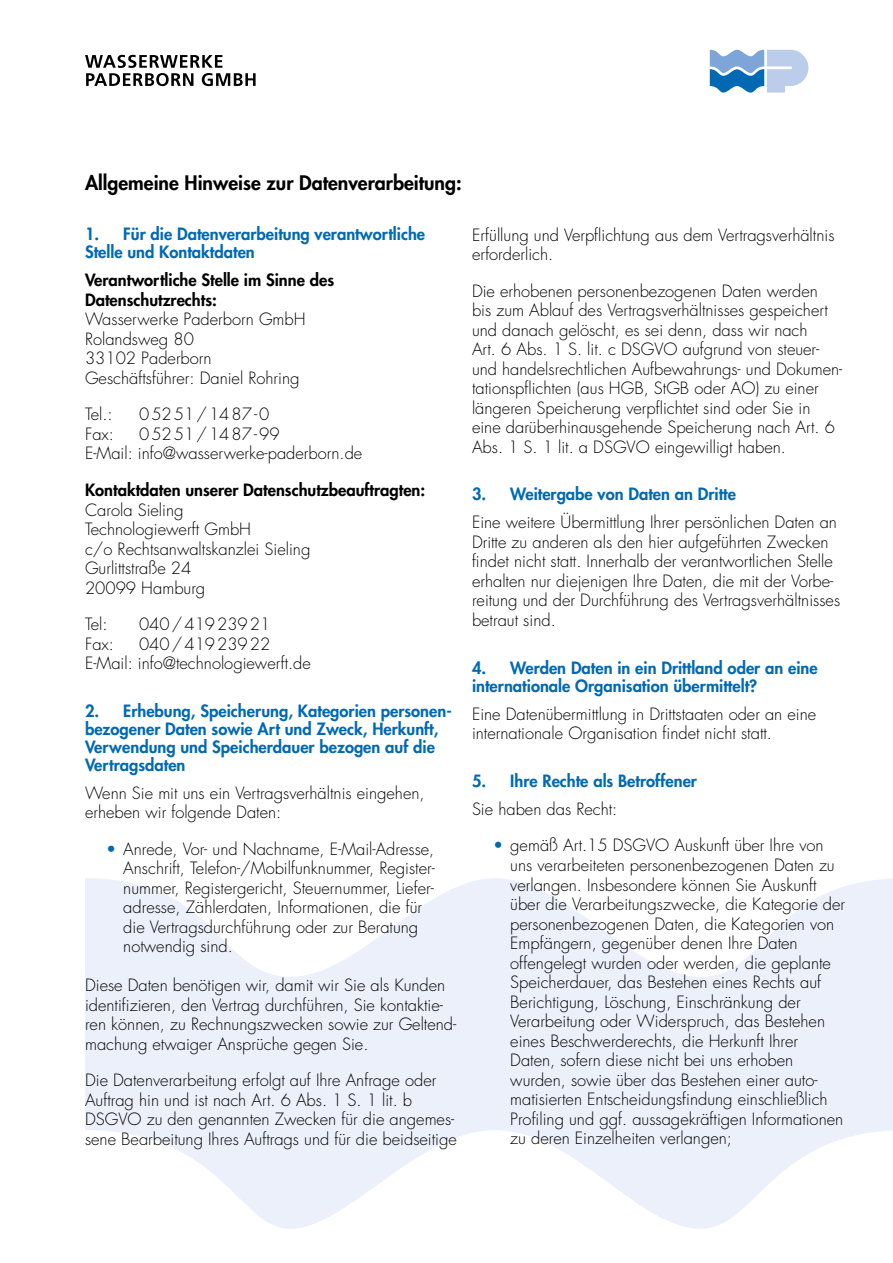
<style>
.page{position:relative;width:893px;height:1263px;background:#fff}
.page>*{position:absolute;margin:0;border:0;box-sizing:border-box;transform-origin:0 0}
.t1{font:800 19.5px "Futura Std";color:#000}
.t2{font:300 16.5px/19.5px "Futura Std";color:#000}
.t3{font:800 16.5px/18px "Futura Std";color:#0069b4}
.t4{font:800 16.5px/19.5px "Futura Std";color:#000}
.s1{color:#0069b4}
</style>
<div class="page">
<svg style="left:85px;top:55px;width:171px;height:31px"></svg>
<svg style="left:710px;top:50px;width:98px;height:43px"></svg>
<svg style="left:85px;top:878px;width:808px;height:351px;fill:#ebf0fa"></svg>
<p class="t1" style="left:85px;top:170px;width:378px">Allgemeine Hinweise zur Datenverarbeitung:</p>
<p class="t3" style="left:85px;top:225px;width:342px">1. Für die Datenverarbeitung verantwortliche<br>Stelle und Kontaktdaten</p>
<p class="t4" style="left:85px;top:271px;width:251px">Verantwortliche Stelle im Sinne des<br>Datenschutzrechts:</p>
<p class="t2" style="left:85px;top:310px;width:222px">Wasserwerke Paderborn GmbH<br>Rolandsweg 80<br>33102 Paderborn<br>Geschäftsführer: Daniel Rohring</p>
<p class="t2" style="left:85px;top:405px;width:29px">Tel.:</p>
<p class="t2" style="left:139px;top:405px;width:132px">05251/1487-0</p>
<p class="t2" style="left:85px;top:425px;width:30px">Fax:</p>
<p class="t2" style="left:85px;top:425px;width:279px;text-indent:54px">05251/1487-99<br>E-Mail: info@wasserwerke-paderborn.de</p>
<p class="t4" style="left:85px;top:480px;width:342px">Kontaktdaten unserer Datenschutzbeauftragten:</p>
<p class="t2" style="left:85px;top:500px;width:227px">Carola Sieling<br>Technologiewerft GmbH<br>c/o Rechtsanwaltskanzlei Sieling<br>Gurlittstraße 24<br>20099 Hamburg</p>
<p class="t2" style="left:85px;top:615px;width:24px">Tel:</p>
<p class="t2" style="left:139px;top:615px;width:133px">040/41923921</p>
<p class="t2" style="left:85px;top:634px;width:30px">Fax:</p>
<p class="t2" style="left:85px;top:634px;width:227px;text-indent:54px">040/41923922<br>E-Mail: info@technologiewerft.de</p>
<p class="t3" style="left:85px;top:702px;width:368px">2. Erhebung, Speicherung, Kategorien personen&shy;bezogener Daten sowie Art und Zweck, Herkunft, Verwendung und Speicherdauer bezogen auf die Vertragsdaten</p>
<p class="t2" style="left:85px;top:783px;width:341px">Wenn Sie mit uns ein Vertragsverhältnis eingehen, erheben wir folgende Daten:</p>
<p class="t2" style="left:123px;top:839px;width:313px;text-indent:-17px"><span class="s1">•</span> Anrede, Vor- und Nachname, E-Mail-Adresse, Anschrift, Telefon-/Mobilfunknummer, Register&shy;nummer, Registergericht, Steuernummer, Liefer&shy;adresse, Zählerdaten, Informationen, die für die Vertragsdurchführung oder zur Beratung notwendig sind.</p>
<p class="t2" style="left:85px;top:976px;width:373px">Diese Daten benötigen wir, damit wir Sie als Kunden identifizieren, den Vertrag durchführen, Sie kontaktie&shy;ren können, zu Rechnungszwecken sowie zur Geltend&shy;machung etwaiger Ansprüche gegen Sie.</p>
<p class="t2" style="left:85px;top:1071px;width:373px">Die Datenverarbeitung erfolgt auf Ihre Anfrage oder Auftrag hin und ist nach Art. 6 Abs. 1 S. 1 lit. b DSGVO zu den genannten Zwecken für die angemes&shy;sene Bearbeitung Ihres Auftrags und für die beidseitige</p>
<p class="t2" style="left:472px;top:225px;width:364px">Erfüllung und Verpflichtung aus dem Vertragsverhältnis erforderlich.</p>
<p class="t2" style="left:472px;top:281px;width:372px">Die erhobenen personenbezogenen Daten werden<br>bis zum Ablauf des Vertragsverhältnisses gespeichert und danach gelöscht, es sei denn, dass wir nach<br>Art. 6 Abs. 1 S. lit. c DSGVO aufgrund von steuer&shy;und handelsrechtlichen Aufbewahrungs- und Dokumen&shy;tationspflichten (aus HGB, StGB oder AO) zu einer längeren Speicherung verpflichtet sind oder Sie in eine darüberhinausgehende Speicherung nach Art. 6<br>Abs. 1 S. 1 lit. a DSGVO eingewilligt haben.</p>
<p class="t3" style="left:472px;top:485px;width:266px">3. Weitergabe von Daten an Dritte</p>
<p class="t2" style="left:472px;top:513px;width:370px">Eine weitere Übermittlung Ihrer persönlichen Daten an Dritte zu anderen als den hier aufgeführten Zwecken findet nicht statt. Innerhalb der verantwortlichen Stelle erhalten nur diejenigen Ihre Daten, die mit der Vorbe&shy;reitung und der Durchführung des Vertragsverhältnisses betraut sind.</p>
<p class="t3" style="left:472px;top:659px;width:347px">4. Werden Daten in ein Drittland oder an eine internationale Organisation übermittelt?</p>
<p class="t2" style="left:472px;top:704px;width:346px">Eine Datenübermittlung in Drittstaaten oder an eine internationale Organisation findet nicht statt.</p>
<p class="t3" style="left:472px;top:772px;width:226px">5. Ihre Rechte als Betroffener</p>
<p class="t2" style="left:472px;top:800px;width:147px">Sie haben das Recht:</p>
<p class="t2" style="left:510px;top:836px;width:336px;text-indent:-17px"><span class="s1">•</span> gemäß Art.15 DSGVO Auskunft über Ihre von uns verarbeiteten personenbezogenen Daten zu verlangen. Insbesondere können Sie Auskunft über die Verarbeitungszwecke, die Kategorie der personenbezogenen Daten, die Kategorien von Empfängern, gegenüber denen Ihre Daten offengelegt wurden oder werden, die geplante Speicherdauer, das Bestehen eines Rechts auf Berichtigung, Löschung, Einschränkung der Verarbeitung oder Widerspruch, das Bestehen eines Beschwerderechts, die Herkunft Ihrer Daten, sofern diese nicht bei uns erhoben wurden, sowie über das Bestehen einer auto&shy;matisierten Entscheidungsfindung einschließlich Profiling und ggf. aussagekräftigen Informationen zu deren Einzelheiten verlangen;</p>
</div>
